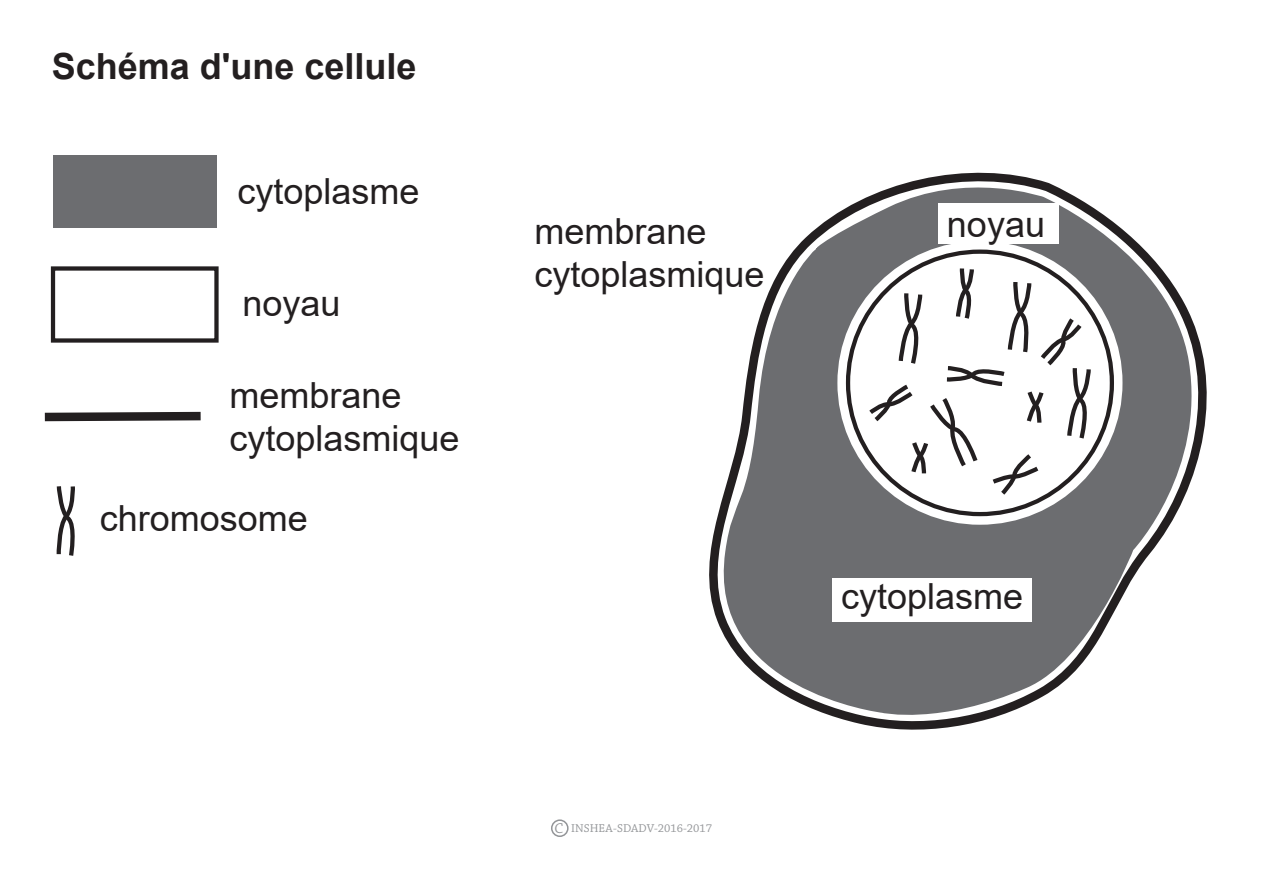
<style>
.page{position:relative;width:1263px;height:893px;background:#fff}
.page>*{position:absolute;margin:0;border:0;box-sizing:border-box;transform-origin:0 0}
.t1{font:36px/43.2px "Arial";color:#231f20}
.t2{font:700 36px "Arial";color:#231f20}
.t3{font:12px "Chaparral Pro";color:#939598}
.s1{font-size:15px}
</style>
<div class="page">
<svg style="left:709px;top:172px;width:498px;height:558px"></svg>
<div style="left:837px;top:241px;width:285px;height:284px;border:21px solid #fff;border-radius:50%"></div>
<svg style="left:848px;top:252px;width:264px;height:262px"></svg>
<svg style="left:56px;top:486px;width:19px;height:70px"></svg>
<svg style="left:866px;top:264px;width:229px;height:233px"></svg>
<div style="left:53px;top:156px;width:163px;height:72px;background:#6c6d70"></div>
<div style="left:51px;top:266px;width:168px;height:77px;background:#fff;border:4px solid #231f20"></div>
<svg style="left:44px;top:411px;width:157px;height:11px"></svg>
<div style="left:551px;top:819px;width:18px;height:18px;border:2px solid #939598;border-radius:50%"></div>
<div style="left:938px;top:204px;width:121px;height:40px;background:#fff"></div>
<div style="left:832px;top:578px;width:199px;height:43px;background:#fff"></div>
<p class="t2" style="left:52px;top:41px;width:366px">Schéma d'une cellule</p>
<p class="t1" style="left:237px;top:169px;width:184px">cytoplasme</p>
<p class="t1" style="left:242px;top:282px;width:100px">noyau</p>
<p class="t1" style="left:229px;top:373px;width:232px">membrane cytoplasmique</p>
<p class="t1" style="left:100px;top:497px;width:210px">chromosome</p>
<p class="t1" style="left:534px;top:210px;width:232px">membrane cytoplasmique</p>
<p class="t1" style="left:947px;top:202px;width:100px">noyau</p>
<p class="t1" style="left:841px;top:575px;width:184px">cytoplasme</p>
<p class="t3" style="left:554px;top:822px;width:159px"><span class="s1">C</span> INSHEA-SDADV-2016-2017</p>
</div>
